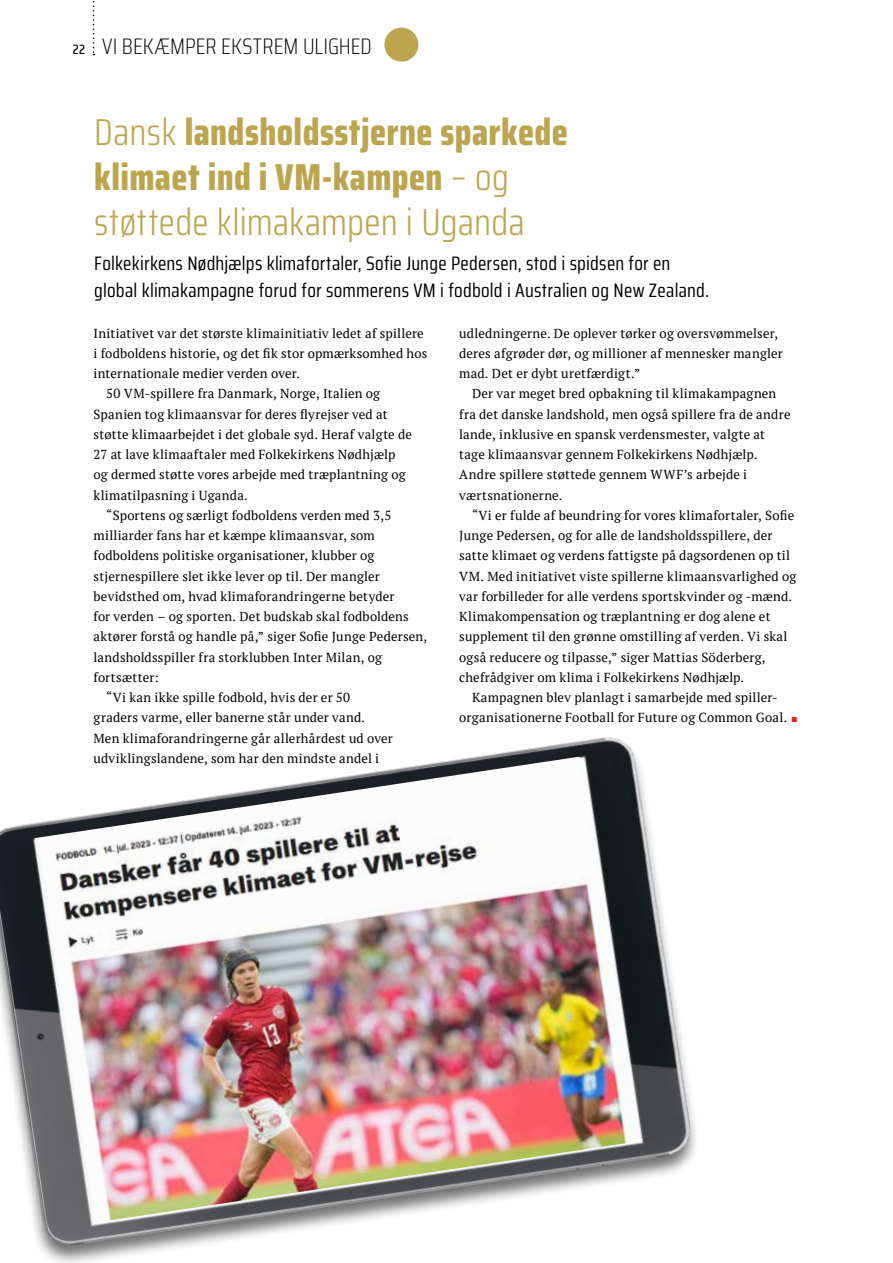
<style>
.page{position:relative;width:893px;height:1263px;background:#fff}
.page>*{position:absolute;margin:0;border:0;box-sizing:border-box;transform-origin:0 0}
.t1{font:800 37.5px/45px "Saira Condensed";letter-spacing:.01em;color:#bda54f}
.t2{font:200 22.5px "Saira Condensed";letter-spacing:.005em;color:#000}
.t3{font:19.5px/27px "Saira Condensed";letter-spacing:.01em;color:#000}
.t4{font:13.05px/20.2px "PT Serif";letter-spacing:.015em;color:#000}
.s1{font-weight:500;font-size:13.5px}
.s2{font-weight:300}
.s3{font-family:"Real Text OT";font-weight:300;color:#e41f1f}
</style>
<div class="page">
<svg style="left:93px;top:1px;width:2px;height:54px"></svg>
<img style="left:0;top:737px;width:696px;height:526px">
<img style="left:35px;top:757px;width:602px;height:466px">
<div style="left:384px;top:28px;width:34px;height:34px;background:#bda54f;border-radius:50%"></div>
<h2 class="t2" style="left:73px;top:30px;width:301px"><span class="s1">22</span> VI BEKÆMPER EKSTREM ULIGHED</h2>
<h1 class="t1" style="left:94px;top:109px;width:475px"><span class="s2">Dansk</span> landsholdsstjerne sparkede klimaet ind i VM-kampen <span class="s2">– og støttede klimakampen i Uganda</span></h1>
<h3 class="t3" style="left:94px;top:249px;width:616px">Folkekirkens Nødhjælps klimafortaler, Sofie Junge Pedersen, stod i spidsen for en global klimakampagne forud for sommerens VM i fodbold i Australien og New Zealand.</h3>
<p class="t4" style="left:94px;top:323px;width:332px">Initiativet var det største klimainitiativ ledet af spillere</p>
<p class="t4" style="left:94px;top:343px;width:335px">i fodboldens historie, og det fik stor opmærksomhed hos</p>
<p class="t4" style="left:94px;top:363px;width:208px">internationale medier verden over.</p>
<p class="t4" style="left:106px;top:383px;width:275px">50 VM-spillere fra Danmark, Norge, Italien og</p>
<p class="t4" style="left:94px;top:404px;width:295px">Spanien tog klimaansvar for deres flyrejser ved at</p>
<p class="t4" style="left:94px;top:424px;width:320px">støtte klimaarbejdet i det globale syd. Heraf valgte de</p>
<p class="t4" style="left:94px;top:444px;width:303px">27 at lave klimaaftaler med Folkekirkens Nødhjælp</p>
<p class="t4" style="left:94px;top:464px;width:314px">og dermed støtte vores arbejde med træplantning og</p>
<p class="t4" style="left:94px;top:485px;width:156px">klimatilpasning i Uganda.</p>
<p class="t4" style="left:106px;top:505px;width:287px">“Sportens og særligt fodboldens verden med 3,5</p>
<p class="t4" style="left:94px;top:525px;width:283px">milliarder fans har et kæmpe klimaansvar, som</p>
<p class="t4" style="left:94px;top:545px;width:282px">fodboldens politiske organisationer, klubber og</p>
<p class="t4" style="left:94px;top:566px;width:288px">stjernespillere slet ikke lever op til. Der mangler</p>
<p class="t4" style="left:94px;top:586px;width:302px">bevidsthed om, hvad klimaforandringerne betyder</p>
<p class="t4" style="left:94px;top:606px;width:317px">for verden – og sporten. Det budskab skal fodboldens</p>
<p class="t4" style="left:94px;top:626px;width:335px">aktører forstå og handle på,” siger Sofie Junge Pedersen,</p>
<p class="t4" style="left:94px;top:647px;width:290px">landsholdsspiller fra storklubben Inter Milan, og</p>
<p class="t4" style="left:94px;top:667px;width:67px">fortsætter:</p>
<p class="t4" style="left:106px;top:687px;width:245px">“Vi kan ikke spille fodbold, hvis der er 50</p>
<p class="t4" style="left:94px;top:707px;width:273px">graders varme, eller banerne står under vand.</p>
<p class="t4" style="left:94px;top:728px;width:301px">Men klimaforandringerne går allerhårdest ud over</p>
<p class="t4" style="left:94px;top:748px;width:287px">udviklingslandene, som har den mindste andel i</p>
<p class="t4" style="left:459px;top:323px;width:325px">udledningerne. De oplever tørker og oversvømmelser, deres afgrøder dør, og millioner af mennesker mangler mad. Det er dybt uretfærdigt.”</p>
<p class="t4" style="left:459px;top:383px;width:333px;text-indent:13px">Der var meget bred opbakning til klimakampagnen fra det danske landshold, men også spillere fra de andre lande, inklusive en spansk verdensmester, valgte at tage klimaansvar gennem Folkekirkens Nødhjælp.<br>Andre spillere støttede gennem WWF’s arbejde i værtsnationerne.</p>
<p class="t4" style="left:472px;top:505px;width:324px">“Vi er fulde af beundring for vores klimafortaler, Sofie</p>
<p class="t4" style="left:459px;top:525px;width:315px">Junge Pedersen, og for alle de landsholdsspillere, der</p>
<p class="t4" style="left:459px;top:545px;width:332px">satte klimaet og verdens fattigste på dagsordenen op til</p>
<p class="t4" style="left:459px;top:566px;width:339px">VM. Med initiativet viste spillerne klimaansvarlighed og</p>
<p class="t4" style="left:459px;top:586px;width:334px">var forbilleder for alle verdens sportskvinder og -mænd.</p>
<p class="t4" style="left:459px;top:606px;width:313px">Klimakompensation og træplantning er dog alene et</p>
<p class="t4" style="left:459px;top:626px;width:330px">supplement til den grønne omstilling af verden. Vi skal</p>
<p class="t4" style="left:459px;top:647px;width:308px">også reducere og tilpasse,” siger Mattias Söderberg,</p>
<p class="t4" style="left:459px;top:667px;width:286px">chefrådgiver om klima i Folkekirkens Nødhjælp.</p>
<p class="t4" style="left:472px;top:687px;width:305px">Kampagnen blev planlagt i samarbejde med spiller-</p>
<p class="t4" style="left:459px;top:707px;width:341px">organisationerne Football for Future og Common Goal. <span class="s3">■</span></p>
</div>
